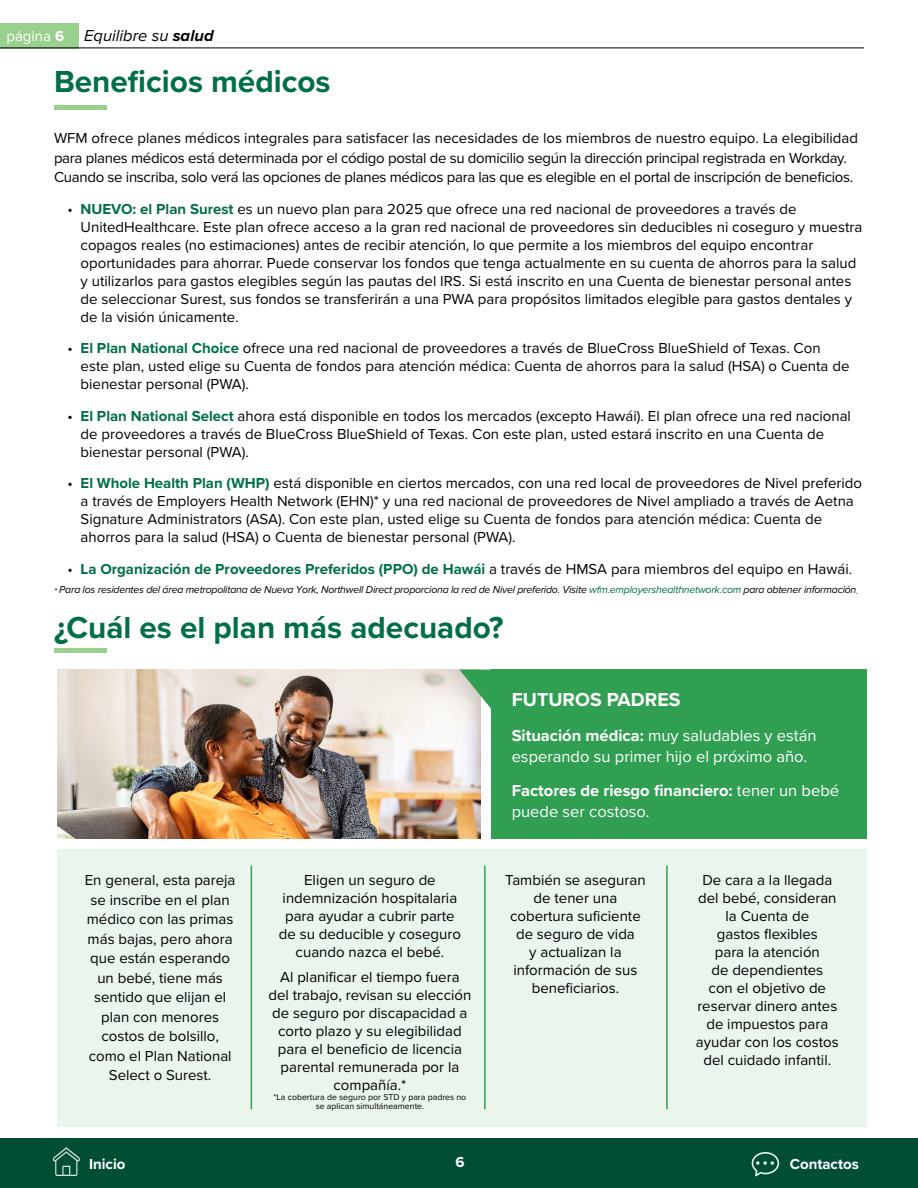
<style>
.page{position:relative;width:918px;height:1188px;background:#fff}
.page>*{position:absolute;margin:0;border:0;box-sizing:border-box;transform-origin:0 0}
.t1{font:700 31.5px "Proxima Nova";color:#006f46}
.t2{font:700 19.5px "Proxima Nova";color:#fff}
.t3{font:16.5px/21px "Proxima Nova";color:#fff}
.t4{font:700 16.5px/21px "Proxima Nova";color:#fff}
.t5{font:italic 16.5px "Proxima Nova";color:#000}
.t6{font:15px/18px "Proxima Nova";color:#000;text-align:center}
.t7{font:15px/19.5px "Proxima Nova";letter-spacing:-.02em;color:#000}
.t8{font:700 15px "Proxima Nova";color:#006f46}
.t9{font:700 15px "Proxima Nova";color:#fff}
.t10{font:italic 10.5px "Proxima Nova";letter-spacing:-.02em;color:#000}
.t11{font:8.7px/9px "Proxima Nova";color:#000;text-align:center}
.s1{font-style:normal;font-size:15px;color:#fff}
.s2{font-weight:700;font-style:normal;font-size:15px;color:#fff}
.s3{font-weight:700}
.s4{font-weight:700;color:#006f46}
.s5{font-weight:400;color:#000}
.s6{color:#006f46}
.s7{font-weight:400}
</style>
<div class="page">
<div style="left:0;top:23px;width:79px;height:25px;background:#99d08d"></div>
<hr style="left:0;top:48px;width:864px;height:1px;background:#000">
<div style="left:0;top:1138px;width:918px;height:50px;background:#004e36"></div>
<svg style="left:53px;top:1147px;width:27px;height:29px"></svg>
<svg style="left:752px;top:1152px;width:27px;height:24px"></svg>
<div style="left:54px;top:105px;width:52px;height:5px;background:#99d08d"></div>
<div style="left:54px;top:648px;width:52px;height:5px;background:#99d08d"></div>
<div style="left:57px;top:849px;width:810px;height:277px;background:#eaf5ee"></div>
<hr style="left:251px;top:866px;width:1px;height:243px;background:#319f52">
<hr style="left:484px;top:866px;width:2px;height:243px;background:#319f52">
<hr style="left:666px;top:866px;width:2px;height:243px;background:#319f52">
<img style="left:58px;top:670px;width:423px;height:169px">
<svg style="left:459px;top:670px;width:32px;height:39px"></svg>
<div style="left:491px;top:670px;width:376px;height:169px;background:#319f52"></div>
<p class="t5" style="left:6px;top:28px;width:209px"><span class="s1">página</span> <span class="s2">6</span> Equilibre su <span class="s3">salud</span></p>
<h1 class="t1" style="left:54px;top:58px;width:278px">Beneficios médicos</h1>
<p class="t7" style="left:54px;top:128px;width:806px">WFM ofrece planes médicos integrales para satisfacer las necesidades de los miembros de nuestro equipo. La elegibilidad para planes médicos está determinada por el código postal de su domicilio según la dirección principal registrada en Workday.<br>Cuando se inscriba, solo verá las opciones de planes médicos para las que es elegible en el portal de inscripción de beneficios.</p>
<p class="t6" style="left:81px;top:199px;width:783px;text-align:left;text-indent:-13px">• <span class="s4">NUEVO: el Plan Surest</span> es un nuevo plan para 2025 que ofrece una red nacional de proveedores a través de UnitedHealthcare. Este plan ofrece acceso a la gran red nacional de proveedores sin deducibles ni coseguro y muestra copagos reales (no estimaciones) antes de recibir atención, lo que permite a los miembros del equipo encontrar oportunidades para ahorrar. Puede conservar los fondos que tenga actualmente en su cuenta de ahorros para la salud y utilizarlos para gastos elegibles según las pautas del IRS. Si está inscrito en una Cuenta de bienestar personal antes de seleccionar Surest, sus fondos se transferirán a una PWA para propósitos limitados elegible para gastos dentales y de la visión únicamente.</p>
<p class="t6" style="left:81px;top:339px;width:770px;text-align:left;text-indent:-13px">• <span class="s4">El Plan National Choice</span> ofrece una red nacional de proveedores a través de BlueCross BlueShield of Texas. Con este plan, usted elige su Cuenta de fondos para atención médica: Cuenta de ahorros para la salud (HSA) o Cuenta de bienestar personal (PWA).</p>
<p class="t6" style="left:81px;top:406px;width:772px;text-align:left;text-indent:-13px">• <span class="s4">El Plan National Select</span> ahora está disponible en todos los mercados (excepto Hawái). El plan ofrece una red nacional de proveedores a través de BlueCross BlueShield of Texas. Con este plan, usted estará inscrito en una Cuenta de bienestar personal (PWA).</p>
<p class="t6" style="left:81px;top:474px;width:783px;text-align:left;text-indent:-13px">• <span class="s4">El Whole Health Plan (WHP)</span> está disponible en ciertos mercados, con una red local de proveedores de Nivel preferido a través de Employers Health Network (EHN)* y una red nacional de proveedores de Nivel ampliado a través de Aetna Signature Administrators (ASA). Con este plan, usted elige su Cuenta de fondos para atención médica: Cuenta de ahorros para la salud (HSA) o Cuenta de bienestar personal (PWA).</p>
<p class="t8" style="left:68px;top:558px;width:786px"><span class="s5">•</span> La Organización de Proveedores Preferidos (PPO) de Hawái <span class="s5">a través de HMSA para miembros del equipo en Hawái.</span></p>
<p class="t10" style="left:54px;top:585px;width:806px"><sub>*</sub> Para los residentes del área metropolitana de Nueva York, Northwell Direct proporciona la red de Nivel preferido. Visite <span class="s6">wfm.employershealthnetwork.com</span> para obtener información<sub>.</sub></p>
<h1 class="t1" style="left:54px;top:604px;width:451px">¿Cuál es el plan más adecuado?</h1>
<p class="t6" style="left:85px;top:870px;width:152px;line-height:19.5px">En general, esta pareja se inscribe en el plan médico con las primas más bajas, pero ahora que están esperando un bebé, tiene más sentido que elijan el plan con menores costos de bolsillo, como el Plan National<br>Select o Surest.</p>
<p class="t6" style="left:279px;top:870px;width:184px">Eligen un seguro de indemnización hospitalaria para ayudar a cubrir parte de su deducible y coseguro cuando nazca el bebé.</p>
<p class="t6" style="left:269px;top:967px;width:204px">Al planificar el tiempo fuera del trabajo, revisan su elección de seguro por discapacidad a corto plazo y su elegibilidad para el beneficio de licencia parental remunerada por la compañía.*</p>
<p class="t11" style="left:274px;top:1092px;width:194px">*La cobertura de seguro por STD y para padres no se aplican simultáneamente.</p>
<h2 class="t2" style="left:512px;top:685px;width:170px">FUTUROS PADRES</h2>
<p class="t3" style="left:512px;top:724px;width:306px"><span class="s3">Situación médica:</span> muy saludables y están esperando su primer hijo el próximo año.</p>
<p class="t4" style="left:512px;top:780px;width:329px">Factores de riesgo financiero: <span class="s7">tener un bebé puede ser costoso.</span></p>
<p class="t6" style="left:505px;top:870px;width:142px">También se aseguran de tener una cobertura suficiente de seguro de vida<br>y actualizan la información de sus beneficiarios.</p>
<p class="t6" style="left:696px;top:870px;width:144px">De cara a la llegada del bebé, consideran la Cuenta de<br>gastos flexibles<br>para la atención<br>de dependientes<br>con el objetivo de reservar dinero antes de impuestos para ayudar con los costos del cuidado infantil.</p>
<p class="t9" style="left:89px;top:1153px;width:38px">Inicio</p>
<p class="t9" style="left:455px;top:1151px;width:11px">6</p>
<p class="t9" style="left:790px;top:1153px;width:71px">Contactos</p>
</div>
